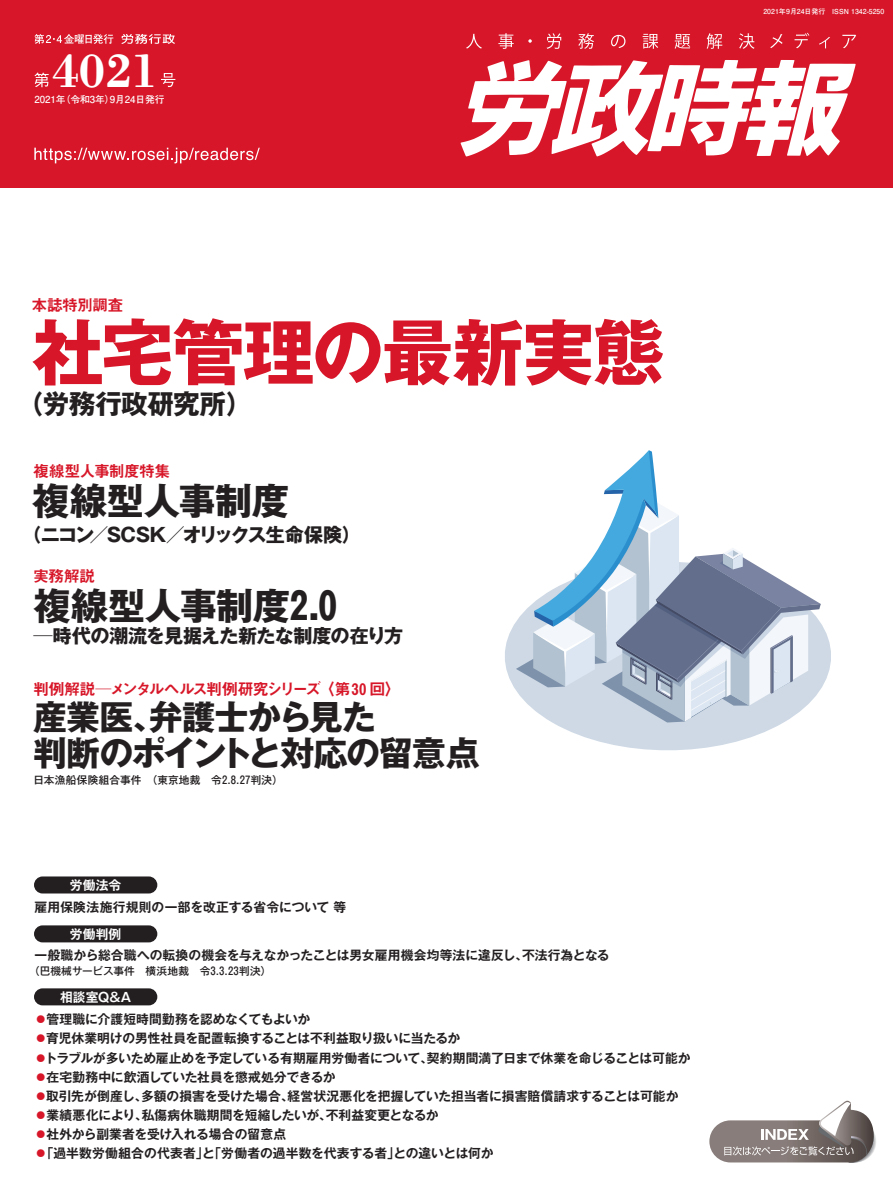
<style>
.page{position:relative;width:893px;height:1191px;background:#fff}
.page>*{position:absolute;margin:0;border:0;box-sizing:border-box;transform-origin:0 0}
.t1{font:700 72.3px "Gothic MB101 Pro";letter-spacing:-.03em;color:#d71729}
.t2{font:41.85px "MO Suuji HA G En";color:#fff}
.t3{font:700 37.2px "Gothic MB101 Pro";letter-spacing:-.015em;color:#231f20}
.t4{font:700 34.05px/36.2px "Gothic MB101 Pro";letter-spacing:-.04em;color:#231f20}
.t5{font:700 26.55px "Gothic MB101 Pro";letter-spacing:-.015em;color:#231f20}
.t6{font:700 19.2px "Gothic MB101 Pro";letter-spacing:-.03em;color:#231f20}
.t7{font:15.9px "Midashi Go Pro MB31";letter-spacing:-.085em;color:#d71729}
.t8{font:15.9px "Midashi Go Pro MB31";letter-spacing:-.05em;color:#d71729}
.t9{font:700 12.75px "Gothic MB101 Pro De";letter-spacing:-.005em;color:#231f20}
.t10{font:700 12.75px "Gothic MB101 Pr 6 N De";letter-spacing:.005em;color:#fff}
.t11{font:500 10.65px "Gothic MB101 Pro";letter-spacing:.015em;color:#231f20}
.t12{font:700 9.75px "Futo Go B101 Pro";color:#fff}
.t13{font:700 6.9px "Futo Go B101 Pro";color:#fff}
.s1{font-family:"Gothic MB101 Pro";font-weight:500;color:#d71729}
</style>
<div class="page">
<svg style="left:505px;top:622px;width:326px;height:129px"></svg>
<svg style="left:516px;top:450px;width:305px;height:272px"></svg>
<div style="left:0;top:0;width:893px;height:187px;background:#d71729"></div>
<svg style="left:466px;top:34px;width:16px;height:15px"></svg>
<svg style="left:498px;top:33px;width:16px;height:16px"></svg>
<svg style="left:528px;top:39px;width:4px;height:4px"></svg>
<svg style="left:547px;top:33px;width:14px;height:16px"></svg>
<svg style="left:578px;top:33px;width:16px;height:16px"></svg>
<svg style="left:611px;top:35px;width:14px;height:13px"></svg>
<svg style="left:643px;top:34px;width:15px;height:15px"></svg>
<svg style="left:675px;top:34px;width:15px;height:15px"></svg>
<svg style="left:707px;top:33px;width:15px;height:16px"></svg>
<svg style="left:739px;top:33px;width:15px;height:16px"></svg>
<svg style="left:770px;top:34px;width:13px;height:14px"></svg>
<svg style="left:794px;top:33px;width:15px;height:15px"></svg>
<svg style="left:819px;top:37px;width:11px;height:11px"></svg>
<svg style="left:842px;top:35px;width:14px;height:13px"></svg>
<svg style="left:34px;top:34px;width:79px;height:10px"></svg>
<svg style="left:34px;top:148px;width:226px;height:15px"></svg>
<svg style="left:461px;top:60px;width:395px;height:96px"></svg>
<svg style="left:34px;top:72px;width:15px;height:15px"></svg>
<svg style="left:161px;top:73px;width:14px;height:14px"></svg>
<svg style="left:122px;top:34px;width:53px;height:10px"></svg>
<svg style="left:709px;top:1100px;width:167px;height:63px"></svg>
<div style="left:34px;top:988px;width:123px;height:17px;background:#231f20;border-radius:9px"></div>
<div style="left:34px;top:925px;width:123px;height:17px;background:#231f20;border-radius:9px"></div>
<div style="left:34px;top:876px;width:123px;height:17px;background:#231f20;border-radius:9px"></div>
<h2 class="t2" style="left:53px;top:53px;width:107px">4021</h2>
<p class="t12" style="left:34px;top:91px;width:132px">2021年（令和3年）9月24日発行</p>
<p class="t13" style="left:763px;top:6px;width:122px">2021年9月24日発行　ISSN 1342-5250</p>
<p class="t8" style="left:32px;top:292px;width:93px">本誌特別調査</p>
<h1 class="t1" style="left:32px;top:292px;width:634px">社宅管理の最新実態</h1>
<h3 class="t5" style="left:17px;top:382px;width:237px">（労務行政研究所）</h3>
<p class="t8" style="left:33px;top:458px;width:139px">複線型人事制度特集</p>
<h3 class="t3" style="left:32px;top:470px;width:258px">複線型人事制度</h3>
<h3 class="t6" style="left:22px;top:518px;width:340px">（ニコン／SCSK／オリックス生命保険）</h3>
<p class="t8" style="left:33px;top:564px;width:63px">実務解説</p>
<h3 class="t3" style="left:33px;top:574px;width:305px">複線型人事制度2.0</h3>
<h3 class="t6" style="left:33px;top:620px;width:371px">─時代の潮流を見据えた新たな制度の在り方</h3>
<p class="t7" style="left:33px;top:676px;width:369px">判例解説─メンタルヘルス判例研究シリーズ〈第30 回〉</p>
<h3 class="t4" style="left:33px;top:695px;width:448px">産業医、弁護士から見た<br>判断のポイントと対応の留意点</h3>
<p class="t11" style="left:33px;top:771px;width:251px">日本漁船保険組合事件　（東京地裁　令2.8.27判決）</p>
<p class="t10" style="left:70px;top:874px;width:53px">労働法令</p>
<p class="t9" style="left:34px;top:896px;width:313px">雇用保険法施行規則の一部を改正する省令について 等</p>
<p class="t10" style="left:70px;top:923px;width:53px">労働判例</p>
<p class="t9" style="left:34px;top:945px;width:577px">一般職から総合職への転換の機会を与えなかったことは男女雇用機会均等法に違反し、不法行為となる</p>
<p class="t11" style="left:29px;top:961px;width:244px">（巴機械サービス事件　横浜地裁　令3.3.23判決）</p>
<p class="t10" style="left:60px;top:986px;width:73px">相談室Q&amp;A</p>
<p class="t9" style="left:34px;top:1008px;width:277px"><span class="s1">●</span>管理職に介護短時間勤務を認めなくてもよいか</p>
<p class="t9" style="left:34px;top:1028px;width:427px"><span class="s1">●</span>育児休業明けの男性社員を配置転換することは不利益取り扱いに当たるか</p>
<p class="t9" style="left:34px;top:1047px;width:658px"><span class="s1">●</span>トラブルが多いため雇止めを予定している有期雇用労働者について、契約期間満了日まで休業を命じることは可能か</p>
<p class="t9" style="left:34px;top:1066px;width:303px"><span class="s1">●</span>在宅勤務中に飲酒していた社員を懲戒処分できるか</p>
<p class="t9" style="left:34px;top:1085px;width:646px"><span class="s1">●</span>取引先が倒産し、多額の損害を受けた場合、経営状況悪化を把握していた担当者に損害賠償請求することは可能か</p>
<p class="t9" style="left:34px;top:1104px;width:406px"><span class="s1">●</span>業績悪化により、私傷病休職期間を短縮したいが、不利益変更となるか</p>
<p class="t9" style="left:34px;top:1123px;width:253px"><span class="s1">●</span>社外から副業者を受け入れる場合の留意点</p>
<p class="t9" style="left:34px;top:1142px;width:461px"><span class="s1">●</span>「過半数労働組合の代表者」と「労働者の過半数を代表する者」との違いとは何か</p>
</div>
